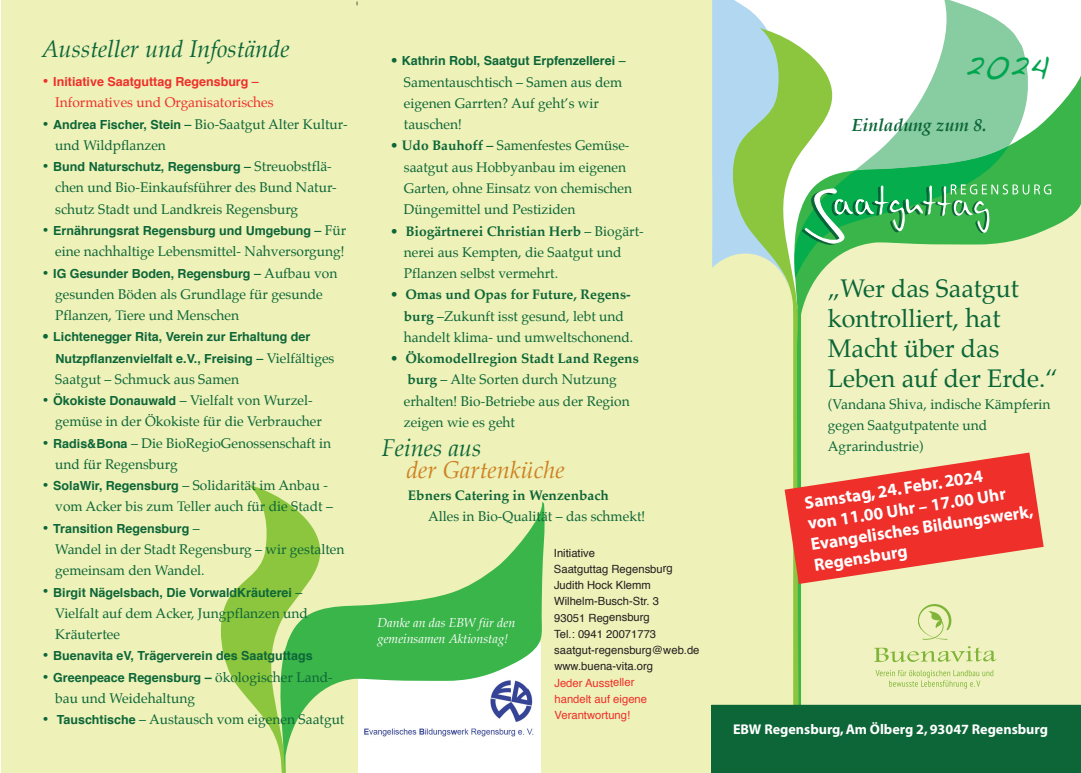
<style>
.page{position:relative;width:1081px;height:773px;background:#fff}
.page>*{position:absolute;margin:0;border:0;box-sizing:border-box;transform-origin:0 0}
.t1{font:37.5px "Handwriting Dakota";color:#00a54f}
.t2{font:25px/30px "Palatino";color:#0c6638}
.t3{font:italic 23.75px "Palatino";color:#0c6638}
.t4{font:italic 23.75px "Palatino";color:#cd8121}
.t5{font:700 17.5px/20.9px "Myriad";color:#fff}
.t6{font:italic 700 17.5px "Palatino";color:#0c6638}
.t7{font:700 14.12px "Myriad";color:#fff}
.t8{font:13.88px/21.2px "Palatino";color:#0c6638}
.t9{font:13.75px/21.2px "Palatino";color:#0c6638}
.t10{font:13.75px "Palatino";color:#ee2f2a}
.t11{font:700 13.75px "Palatino";color:#0c6638}
.t12{font:italic 12.62px/16.2px "Palatino";color:#fff}
.t13{font:700 12.5px/21.2px "Helvetica";color:#0c6638}
.t14{font:700 12.5px "Helvetica";color:#ee2f2a}
.t15{font:11.25px/16.2px "Helvetica";letter-spacing:-.005em;color:#231f20}
.t16{font:11.25px/16.2px "Helvetica";letter-spacing:-.005em;color:#ee2f2a}
.s1{font-family:"Palatino";font-size:13.75px}
.s2{font-weight:700}
.s3{font-family:"Helvetica";font-weight:700;font-size:12.5px}
.s4{font-family:"Palatino";font-weight:400;font-size:13.75px}
.s5{font-weight:400}
</style>
<div class="page">
<div style="left:1px;top:0;width:712px;height:772px;background:#eef1b8"></div>
<svg style="left:840px;top:75px;width:241px;height:229px;background:#bce2a5"></svg>
<svg style="left:727px;top:39px;width:113px;height:265px;background:#c6e39b"></svg>
<svg style="left:793px;top:0;width:239px;height:277px"></svg>
<svg style="left:794px;top:146px;width:257px;height:131px;background:#76c981"></svg>
<svg style="left:221px;top:484px;width:63px;height:269px"></svg>
<svg style="left:280px;top:501px;width:265px;height:271px"></svg>
<svg style="left:712px;top:0;width:76px;height:288px;background:#afd6b1"></svg>
<svg style="left:711px;top:304px;width:370px;height:468px;background:#cbc294"></svg>
<h3 class="t3" style="left:41px;top:30px;width:250px">Aussteller und Infostände</h3>
<p class="t14" style="left:41px;top:72px;width:219px"><span class="s1">•</span> Initiative Saatguttag Regensburg <span class="s1">–</span></p>
<p class="t10" style="left:55px;top:91px;width:220px">Informatives und Organisatorisches</p>
<p class="t9" style="left:55px;top:113px;width:294px;text-indent:-14px"><span class="s2">•</span> <span class="s3">Andrea Fischer, Stein</span> <span class="s2">–</span> Bio-Saatgut Alter Kultur&shy;und Wildpflanzen</p>
<p class="t13" style="left:41px;top:156px;width:292px"><span class="s1">•</span> Bund Naturschutz, Regensburg <span class="s1">–</span> <span class="s4">Streuobstflä-</span></p>
<p class="t9" style="left:55px;top:177px;width:283px">chen und Bio-Einkaufsführer des Bund Natur&shy;schutz Stadt und Landkreis Regensburg</p>
<p class="t13" style="left:41px;top:220px;width:306px"><span class="s1">•</span> Ernährungsrat Regensburg und Umgebung <span class="s1">–</span> <span class="s4">Für</span></p>
<p class="t9" style="left:55px;top:241px;width:291px">eine nachhaltige Lebensmittel- Nahversorgung!</p>
<p class="t13" style="left:41px;top:262px;width:297px"><span class="s1">•</span> IG Gesunder Boden, Regensburg <span class="s1">–</span> <span class="s4">Aufbau von</span></p>
<p class="t9" style="left:55px;top:283px;width:269px">gesunden Böden als Grundlage für gesunde<br>Pflanzen, Tiere und Menschen</p>
<p class="t13" style="left:55px;top:326px;width:281px;text-indent:-14px"><span class="s4">•</span> Lichtenegger Rita, Verein zur Erhaltung der<br>Nutzpflanzenvielfalt e.V., Freising <span class="s1">–</span> <span class="s4">Vielfältiges</span></p>
<p class="t9" style="left:55px;top:368px;width:185px">Saatgut – Schmuck aus Samen</p>
<p class="t9" style="left:55px;top:389px;width:268px;text-indent:-14px"><span class="s2">•</span> <span class="s3">Ökokiste Donauwald</span> – Vielfalt von Wurzel&shy;gemüse in der Ökokiste für die Verbraucher</p>
<p class="t9" style="left:55px;top:432px;width:277px;text-indent:-14px"><span class="s2">•</span> <span class="s3">Radis&amp;Bona</span> – Die BioRegioGenossenschaft in und für Regensburg</p>
<p class="t9" style="left:55px;top:474px;width:279px;text-indent:-14px"><span class="s2">•</span> <span class="s3">SolaWir, Regensburg</span> – Solidarität im Anbau - vom Acker bis zum Teller auch für die Stadt –</p>
<p class="t13" style="left:41px;top:517px;width:160px"><span class="s1">•</span> Transition Regensburg <span class="s4">–</span></p>
<p class="t9" style="left:55px;top:538px;width:291px">Wandel in der Stadt Regensburg – wir gestalten gemeinsam den Wandel.</p>
<p class="t13" style="left:41px;top:581px;width:262px"><span class="s1">•</span> Birgit Nägelsbach, Die VorwaldKräuterei <span class="s4">–</span></p>
<p class="t9" style="left:55px;top:602px;width:254px">Vielfalt auf dem Acker, Jungpflanzen und<br>Kräutertee</p>
<p class="t13" style="left:41px;top:645px;width:273px"><span class="s1">•</span> Buenavita eV, Trägerverein des Saatguttags</p>
<p class="t13" style="left:41px;top:666px;width:293px"><span class="s1">•</span> Greenpeace Regensburg – <span class="s4">ökologischer Land-</span></p>
<p class="t9" style="left:55px;top:687px;width:141px">bau und Weidehaltung</p>
<p class="t9" style="left:41px;top:708px;width:304px"><span class="s2">•</span> <span class="s3">Tauschtische</span> – Austausch vom eigenen Saatgut</p>
<p class="t13" style="left:390px;top:51px;width:237px"><span class="s4">•</span> Kathrin Robl, Saatgut Erpfenzellerei <span class="s5">–</span></p>
<p class="t9" style="left:404px;top:71px;width:220px">Samentauschtisch – Samen aus dem eigenen Garrten? Auf geht’s wir tauschen!</p>
<p class="t9" style="left:404px;top:135px;width:230px;text-indent:-14px">• <span class="s2">Udo Bauhoff –</span> Samenfestes Gemüse&shy;saatgut aus Hobbyanbau im eigenen Garten, ohne Einsatz von chemischen Düngemittel und Pestiziden</p>
<p class="t9" style="left:404px;top:220px;width:241px;text-indent:-14px">• <span class="s2">Biogärtnerei Christian Herb</span> – Biogärt&shy;nerei aus Kempten, die Saatgut und<br>Pflanzen selbst vermehrt.</p>
<p class="t9" style="left:404px;top:284px;width:231px;text-indent:-14px">• <span class="s2">Omas und Opas for Future, Regens&shy;burg</span> –Zukunft isst gesund, lebt und handelt klima- und umweltschonend.</p>
<p class="t9" style="left:404px;top:347px;width:236px;text-indent:-14px">• <span class="s2">Ökomodellregion Stadt Land Regens burg</span> – Alte Sorten durch Nutzung erhalten! Bio-Betriebe aus der Region zeigen wie es geht</p>
<h3 class="t3" style="left:382px;top:428px;width:101px">Feines aus</h3>
<h3 class="t4" style="left:406px;top:451px;width:160px">der Gartenküche</h3>
<p class="t11" style="left:408px;top:483px;width:202px">Ebners Catering in Wenzenbach</p>
<p class="t9" style="left:428px;top:506px;width:219px">Alles in Bio-Qualität – das schmekt!</p>
<p class="t12" style="left:377px;top:614px;width:139px">Danke an das EBW für den gemeinsamen Aktionstag!</p>
<p class="t15" style="left:554px;top:544px;width:147px">Initiative<br>Saatguttag Regensburg<br>Judith Hock Klemm<br>Wilhelm-Busch-Str. 3<br>93051 Regensburg<br>Tel.: 0941 20071773 saatgut-regensburg@web.de www.buena-vita.org</p>
<p class="t16" style="left:554px;top:674px;width:94px">Jeder Aussteller handelt auf eigene<br>Verantwortung!</p>
<h1 class="t1" style="left:964px;top:39px;width:86px">2024</h1>
<p class="t6" style="left:852px;top:111px;width:136px">Einladung zum 8.</p>
<h2 class="t2" style="left:828px;top:273px;width:231px">„Wer das Saatgut kontrolliert, hat<br>Macht über das<br>Leben auf der Erde.“</h2>
<p class="t8" style="left:828px;top:393px;width:224px">(Vandana Shiva, indische Kämpferin gegen Saatgutpatente und<br>Agrarindustrie)</p>
<p class="t5" style="left:803px;top:493px;width:226px;rotate:-9deg">Samstag, 24. Febr. 2024<br>von 11.00 Uhr – 17.00 Uhr<br>Evangelisches Bildungswerk,<br>Regensburg</p>
<p class="t7" style="left:733px;top:721px;width:316px">EBW Regensburg, Am Ölberg 2, 93047 Regensburg</p>
</div>
